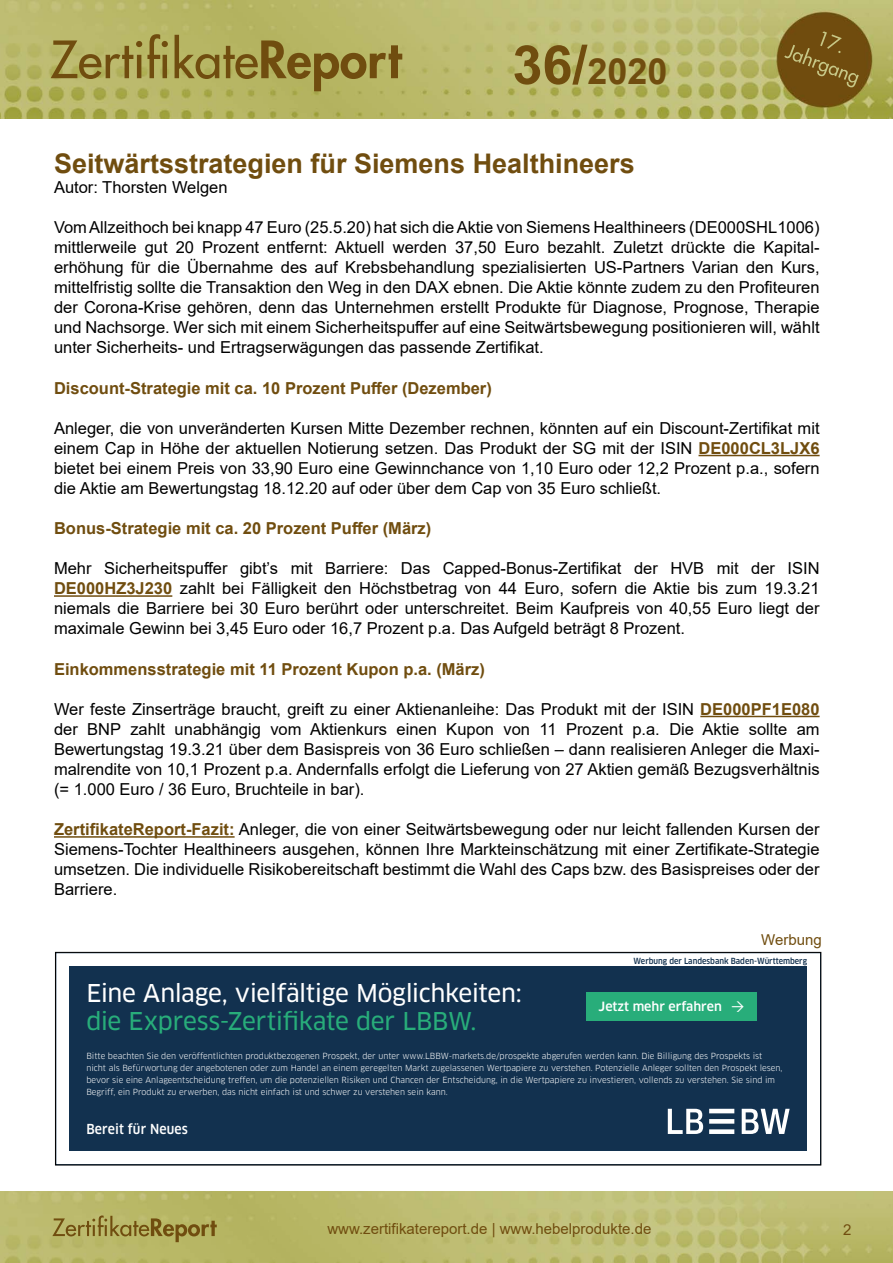
<style>
.page{position:relative;width:893px;height:1263px;background:#fff}
.page>*{position:absolute;margin:0;border:0;box-sizing:border-box;transform-origin:0 0}
.t1{font:700 36px "Arial";color:#704d0f}
.t2{font:700 27px "Arial";color:#704d0f}
.t3{font:24px "Clanfor LBBW News";letter-spacing:-.02em;color:#fff}
.t4{font:24px "Clanfor LBBW News";letter-spacing:-.015em;color:#28ad7a}
.t5{font:16.5px/20.1px "Arial";color:#000;text-align:justify}
.t6{font:700 16.5px "Arial";color:#704d0f}
.t7{font:15px "Arial";color:#704d0f}
.t8{font:500 13.5px "Clanfor LBBW Narr";letter-spacing:.01em;color:#fff}
.t9{font:500 12.45px "Clanfor LBBW";color:#fff}
.t10{font:8.25px/12px "Clanfor LBBW";color:#fff}
.t11{font:500 8.25px "Clanfor LBBW Narr";color:#12314f}
.s1{font-size:54px}
.s2{font-weight:700;color:#704d0f}
</style>
<div class="page">
<img style="left:0;top:1192px;width:893px;height:71px">
<img style="left:0;top:0;width:893px;height:119px">
<hr style="left:698px;top:455px;width:122px;height:1px;background:#704d0f">
<hr style="left:54px;top:595px;width:118px;height:2px;background:#704d0f">
<hr style="left:700px;top:716px;width:120px;height:1px;background:#704d0f">
<hr style="left:54px;top:836px;width:181px;height:2px;background:#704d0f">
<div style="left:69px;top:966px;width:738px;height:185px;background:#12314f"></div>
<svg style="left:668px;top:1109px;width:122px;height:25px"></svg>
<div style="left:586px;top:992px;width:171px;height:29px;background:#28ad7a"></div>
<div style="left:55px;top:952px;width:766px;height:213px;border:1px solid #000"></div>
<h1 class="t1" style="left:512px;top:46px;width:157px"><span class="s1">36/</span>2020</h1>
<h2 class="t2" style="left:54px;top:144px;width:582px">Seitwärtsstrategien für Siemens Healthineers</h2>
<p class="t5" style="left:54px;top:177px;width:175px">Autor: Thorsten Welgen</p>
<p class="t5" style="left:54px;top:217px;width:767px">Vom Allzeithoch bei knapp 47 Euro (25.5.20) hat sich die Aktie von Siemens Healthineers (DE000SHL1006) mittlerweile gut 20 Prozent entfernt: Aktuell werden 37,50 Euro bezahlt. Zuletzt drückte die Kapital&shy;erhöhung für die Übernahme des auf Krebsbehandlung spezialisierten US-Partners Varian den Kurs, mittelfristig sollte die Transaktion den Weg in den DAX ebnen. Die Aktie könnte zudem zu den Profiteuren der Corona-Krise gehören, denn das Unternehmen erstellt Produkte für Diagnose, Prognose, Therapie und Nachsorge. Wer sich mit einem Sicherheitspuffer auf eine Seitwärtsbewegung positionieren will, wählt unter Sicherheits- und Ertragserwägungen das passende Zertifikat.</p>
<p class="t6" style="left:54px;top:376px;width:439px">Discount-Strategie mit ca. 10 Prozent Puffer (Dezember)</p>
<p class="t5" style="left:54px;top:418px;width:767px">Anleger, die von unveränderten Kursen Mitte Dezember rechnen, könnten auf ein Discount-Zertifikat mit einem Cap in Höhe der aktuellen Notierung setzen. Das Produkt der SG mit der ISIN <span class="s2">DE000CL3LJX6 </span>bietet bei einem Preis von 33,90 Euro eine Gewinnchance von 1,10 Euro oder 12,2 Prozent p.a., sofern die Aktie am Bewertungstag 18.12.20 auf oder über dem Cap von 35 Euro schließt.</p>
<p class="t6" style="left:54px;top:517px;width:379px">Bonus-Strategie mit ca. 20 Prozent Puffer (März)</p>
<p class="t5" style="left:54px;top:558px;width:767px">Mehr Sicherheitspuffer gibt’s mit Barriere: Das Capped-Bonus-Zertifikat der HVB mit der ISIN <span class="s2">DE000HZ3J230</span> zahlt bei Fälligkeit den Höchstbetrag von 44 Euro, sofern die Aktie bis zum 19.3.21 niemals die Barriere bei 30 Euro berührt oder unterschreitet. Beim Kaufpreis von 40,55 Euro liegt der maximale Gewinn bei 3,45 Euro oder 16,7 Prozent p.a. Das Aufgeld beträgt 8 Prozent.</p>
<p class="t6" style="left:54px;top:657px;width:432px">Einkommensstrategie mit 11 Prozent Kupon p.a. (März)</p>
<p class="t5" style="left:54px;top:699px;width:767px">Wer feste Zinserträge braucht, greift zu einer Aktienanleihe: Das Produkt mit der ISIN <span class="s2">DE000PF1E080 </span>der BNP zahlt unabhängig vom Aktienkurs einen Kupon von 11 Prozent p.a. Die Aktie sollte am Bewertungstag 19.3.21 über dem Basispreis von 36 Euro schließen – dann realisieren Anleger die Maxi&shy;malrendite von 10,1 Prozent p.a. Andernfalls erfolgt die Lieferung von 27 Aktien gemäß Bezugsverhältnis (= 1.000 Euro / 36 Euro, Bruchteile in bar).</p>
<p class="t5" style="left:54px;top:819px;width:767px"><span class="s2">ZertifikateReport-Fazit:</span> Anleger, die von einer Seitwärtsbewegung oder nur leicht fallenden Kursen der Siemens-Tochter Healthineers ausgehen, können Ihre Markteinschätzung mit einer Zertifikate-Strategie umsetzen. Die individuelle Risikobereitschaft bestimmt die Wahl des Caps bzw. des Basispreises oder der Barriere.</p>
<p class="t7" style="left:761px;top:930px;width:62px">Werbung</p>
<h3 class="t3" style="left:86px;top:983px;width:437px">Eine Anlage, vielfältige Möglichkeiten:</h3>
<h3 class="t4" style="left:86px;top:1010px;width:392px">die Express-Zertifikate der LBBW.</h3>
<p class="t11" style="left:633px;top:957px;width:175px">Werbung der Landesbank Baden-Württemberg</p>
<p class="t9" style="left:598px;top:1000px;width:125px">Jetzt mehr erfahren</p>
<p class="t10" style="left:86px;top:1050px;width:698px">Bitte beachten Sie den veröffentlichten produktbezogenen Prospekt, der unter www.LBBW-markets.de/prospekte abgerufen werden kann. Die Billigung des Prospekts ist nicht als Befürwortung der angebotenen oder zum Handel an einem geregelten Markt zugelassenen Wertpapiere zu verstehen. Potenzielle Anleger sollten den Prospekt lesen, bevor sie eine Anlageentscheidung treffen, um die potenziellen Risiken und Chancen der Entscheidung, in die Wertpapiere zu investieren, vollends zu verstehen. Sie sind im Begriff, ein Produkt zu erwerben, das nicht einfach ist und schwer zu verstehen sein kann.</p>
<p class="t8" style="left:86px;top:1123px;width:103px">Bereit für Neues</p>
<p class="t7" style="left:327px;top:1218px;width:326px">www.zertifikatereport.de | www.hebelprodukte.de</p>
<p class="t7" style="left:843px;top:1219px;width:10px">2</p>
</div>
